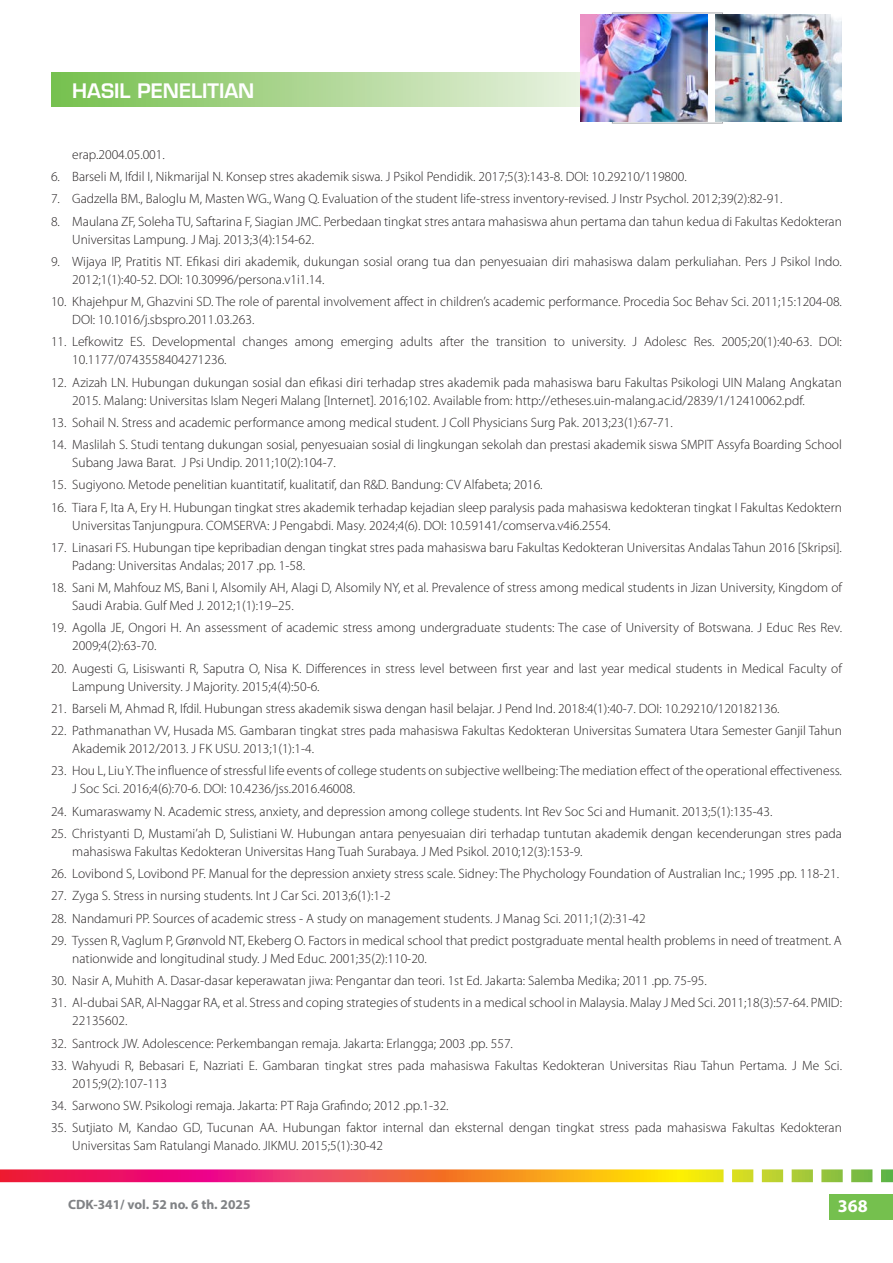
<style>
.page{position:relative;width:893px;height:1263px;background:#fff}
.page>*{position:absolute;margin:0;border:0;box-sizing:border-box;transform-origin:0 0}
.t1{font:600 19.5px "Eurostile LT Std";color:#fff}
.t2{font:700 18px "Myriad Pro";color:#fff}
.t3{font:300 13.5px/18px "Myriad Pro";color:#231f20}
.t4{font:700 13.5px "Myriad Pro";color:#808285}
</style>
<div class="page">
<div style="left:829px;top:1194px;width:64px;height:26px;background:#75c04e"></div>
<svg style="left:0;top:1169px;width:893px;height:13px;background:#e87c50"></svg>
<svg style="left:51px;top:72px;width:530px;height:35px;background:#afd896"></svg>
<div style="left:612px;top:13px;width:111px;height:110px;border:1px solid #a8a9ad"></div>
<img style="left:716px;top:14px;width:126px;height:107px">
<img style="left:581px;top:14px;width:126px;height:107px">
<h1 class="t1" style="left:72px;top:79px;width:184px">HASIL PENELITIAN</h1>
<p class="t3" style="left:72px;top:146px;width:94px">erap.2004.05.001.</p>
<p class="t3" style="left:51px;top:168px;width:637px">6. Barseli M, Ifdil I, Nikmarijal N. Konsep stres akademik siswa. J Psikol Pendidik. 2017;5(3):143-8. DOI: 10.29210/119800.</p>
<p class="t3" style="left:51px;top:190px;width:733px">7. Gadzella BM., Baloglu M, Masten WG., Wang Q. Evaluation of the student life-stress inventory-revised. J Instr Psychol. 2012;39(2):82-91.</p>
<p class="t3" style="left:72px;top:212px;width:771px;text-indent:-21px">8. Maulana ZF, Soleha TU, Saftarina F, Siagian JMC. Perbedaan tingkat stres antara mahasiswa ahun pertama dan tahun kedua di Fakultas Kedokteran<br>Universitas Lampung. J Maj. 2013;3(4):154-62.</p>
<p class="t3" style="left:72px;top:253px;width:771px;text-indent:-21px">9. Wijaya IP, Pratitis NT. Efikasi diri akademik, dukungan sosial orang tua dan penyesuaian diri mahasiswa dalam perkuliahan. Pers J Psikol Indo.<br>2012;1(1):40-52. DOI: 10.30996/persona.v1i1.14.</p>
<p class="t3" style="left:72px;top:293px;width:771px;text-indent:-21px">10. Khajehpur M, Ghazvini SD. The role of parental involvement affect in children’s academic performance. Procedia Soc Behav Sci. 2011;15:1204-08.<br>DOI: 10.1016/j.sbspro.2011.03.263.</p>
<p class="t3" style="left:72px;top:333px;width:771px;text-indent:-21px">11. Lefkowitz ES. Developmental changes among emerging adults after the transition to university. J Adolesc Res. 2005;20(1):40-63. DOI:<br>10.1177/0743558404271236.</p>
<p class="t3" style="left:72px;top:373px;width:771px;text-indent:-21px">12. Azizah LN. Hubungan dukungan sosial dan efikasi diri terhadap stres akademik pada mahasiswa baru Fakultas Psikologi UIN Malang Angkatan<br>2015. Malang: Universitas Islam Negeri Malang [Internet]. 2016;102. Available from: http://etheses.uin-malang.ac.id/2839/1/12410062.pdf.</p>
<p class="t3" style="left:51px;top:414px;width:623px">13. Sohail N. Stress and academic performance among medical student. J Coll Physicians Surg Pak. 2013;23(1):67-71.</p>
<p class="t3" style="left:72px;top:436px;width:771px;text-indent:-21px">14. Maslilah S. Studi tentang dukungan sosial, penyesuaian sosial di lingkungan sekolah dan prestasi akademik siswa SMPIT Assyfa Boarding School<br>Subang Jawa Barat. J Psi Undip. 2011;10(2):104-7.</p>
<p class="t3" style="left:51px;top:476px;width:493px">15. Sugiyono. Metode penelitian kuantitatif, kualitatif, dan R&amp;D. Bandung: CV Alfabeta; 2016.</p>
<p class="t3" style="left:72px;top:498px;width:771px;text-indent:-21px">16. Tiara F, Ita A, Ery H. Hubungan tingkat stres akademik terhadap kejadian sleep paralysis pada mahasiswa kedokteran tingkat I Fakultas Kedoktern<br>Universitas Tanjungpura. COMSERVA: J Pengabdi. Masy. 2024;4(6). DOI: 10.59141/comserva.v4i6.2554.</p>
<p class="t3" style="left:72px;top:539px;width:771px;text-indent:-21px">17. Linasari FS. Hubungan tipe kepribadian dengan tingkat stres pada mahasiswa baru Fakultas Kedokteran Universitas Andalas Tahun 2016 [Skripsi].<br>Padang: Universitas Andalas; 2017 .pp. 1-58.</p>
<p class="t3" style="left:72px;top:579px;width:771px;text-indent:-21px">18. Sani M, Mahfouz MS, Bani I, Alsomily AH, Alagi D, Alsomily NY, et al. Prevalence of stress among medical students in Jizan University, Kingdom of<br>Saudi Arabia. Gulf Med J. 2012;1(1):19–25.</p>
<p class="t3" style="left:72px;top:619px;width:771px;text-indent:-21px">19. Agolla JE, Ongori H. An assessment of academic stress among undergraduate students: The case of University of Botswana. J Educ Res Rev.<br>2009;4(2):63-70.</p>
<p class="t3" style="left:72px;top:659px;width:771px;text-indent:-21px">20. Augesti G, Lisiswanti R, Saputra O, Nisa K. Differences in stress level between first year and last year medical students in Medical Faculty of<br>Lampung University. J Majority. 2015;4(4):50-6.</p>
<p class="t3" style="left:51px;top:700px;width:730px">21. Barseli M, Ahmad R, Ifdil. Hubungan stress akademik siswa dengan hasil belajar. J Pend Ind. 2018:4(1):40-7. DOI: 10.29210/120182136.</p>
<p class="t3" style="left:72px;top:722px;width:771px;text-indent:-21px">22. Pathmanathan VV, Husada MS. Gambaran tingkat stres pada mahasiswa Fakultas Kedokteran Universitas Sumatera Utara Semester Ganjil Tahun<br>Akademik 2012/2013. J FK USU. 2013;1(1):1-4.</p>
<p class="t3" style="left:72px;top:762px;width:771px;text-indent:-21px">23. Hou L, Liu Y. The influence of stressful life events of college students on subjective wellbeing: The mediation effect of the operational effectiveness.<br>J Soc Sci. 2016;4(6):70-6. DOI: 10.4236/jss.2016.46008.</p>
<p class="t3" style="left:51px;top:802px;width:723px">24. Kumaraswamy N. Academic stress, anxiety, and depression among college students. Int Rev Soc Sci and Humanit. 2013;5(1):135-43.</p>
<p class="t3" style="left:72px;top:825px;width:771px;text-indent:-21px">25. Christyanti D, Mustami’ah D, Sulistiani W. Hubungan antara penyesuaian diri terhadap tuntutan akademik dengan kecenderungan stres pada mahasiswa Fakultas Kedokteran Universitas Hang Tuah Surabaya. J Med Psikol. 2010;12(3):153-9.</p>
<p class="t3" style="left:51px;top:865px;width:790px">26. Lovibond S, Lovibond PF. Manual for the depression anxiety stress scale. Sidney: The Phychology Foundation of Australian Inc.; 1995 .pp. 118-21.</p>
<p class="t3" style="left:51px;top:887px;width:341px">27. Zyga S. Stress in nursing students. Int J Car Sci. 2013;6(1):1-2</p>
<p class="t3" style="left:51px;top:909px;width:596px">28. Nandamuri PP. Sources of academic stress - A study on management students. J Manag Sci. 2011;1(2):31-42</p>
<p class="t3" style="left:72px;top:932px;width:771px;text-indent:-21px">29. Tyssen R, Vaglum P, Grønvold NT, Ekeberg O. Factors in medical school that predict postgraduate mental health problems in need of treatment. A nationwide and longitudinal study. J Med Educ. 2001;35(2):110-20.</p>
<p class="t3" style="left:51px;top:972px;width:657px">30. Nasir A, Muhith A. Dasar-dasar keperawatan jiwa: Pengantar dan teori. 1st Ed. Jakarta: Salemba Medika; 2011 .pp. 75-95.</p>
<p class="t3" style="left:72px;top:994px;width:771px;text-indent:-21px">31. Al-dubai SAR, Al-Naggar RA, et al. Stress and coping strategies of students in a medical school in Malaysia. Malay J Med Sci. 2011;18(3):57-64. PMID:<br>22135602.</p>
<p class="t3" style="left:51px;top:1034px;width:463px">32. Santrock JW. Adolescence: Perkembangan remaja. Jakarta: Erlangga; 2003 .pp. 557.</p>
<p class="t3" style="left:72px;top:1057px;width:771px;text-indent:-21px">33. Wahyudi R, Bebasari E, Nazriati E. Gambaran tingkat stres pada mahasiswa Fakultas Kedokteran Universitas Riau Tahun Pertama. J Me Sci.<br>2015;9(2):107-113</p>
<p class="t3" style="left:51px;top:1097px;width:399px">34. Sarwono SW. Psikologi remaja. Jakarta: PT Raja Grafindo; 2012 .pp.1-32.</p>
<p class="t3" style="left:72px;top:1119px;width:771px;text-indent:-21px">35. Sutjiato M, Kandao GD, Tucunan AA. Hubungan faktor internal dan eksternal dengan tingkat stress pada mahasiswa Fakultas Kedokteran<br>Universitas Sam Ratulangi Manado. JIKMU. 2015;5(1):30-42</p>
<p class="t4" style="left:68px;top:1196px;width:184px">CDK-341/ vol. 52 no. 6 th. 2025</p>
<h2 class="t2" style="left:838px;top:1194px;width:31px">368</h2>
</div>
